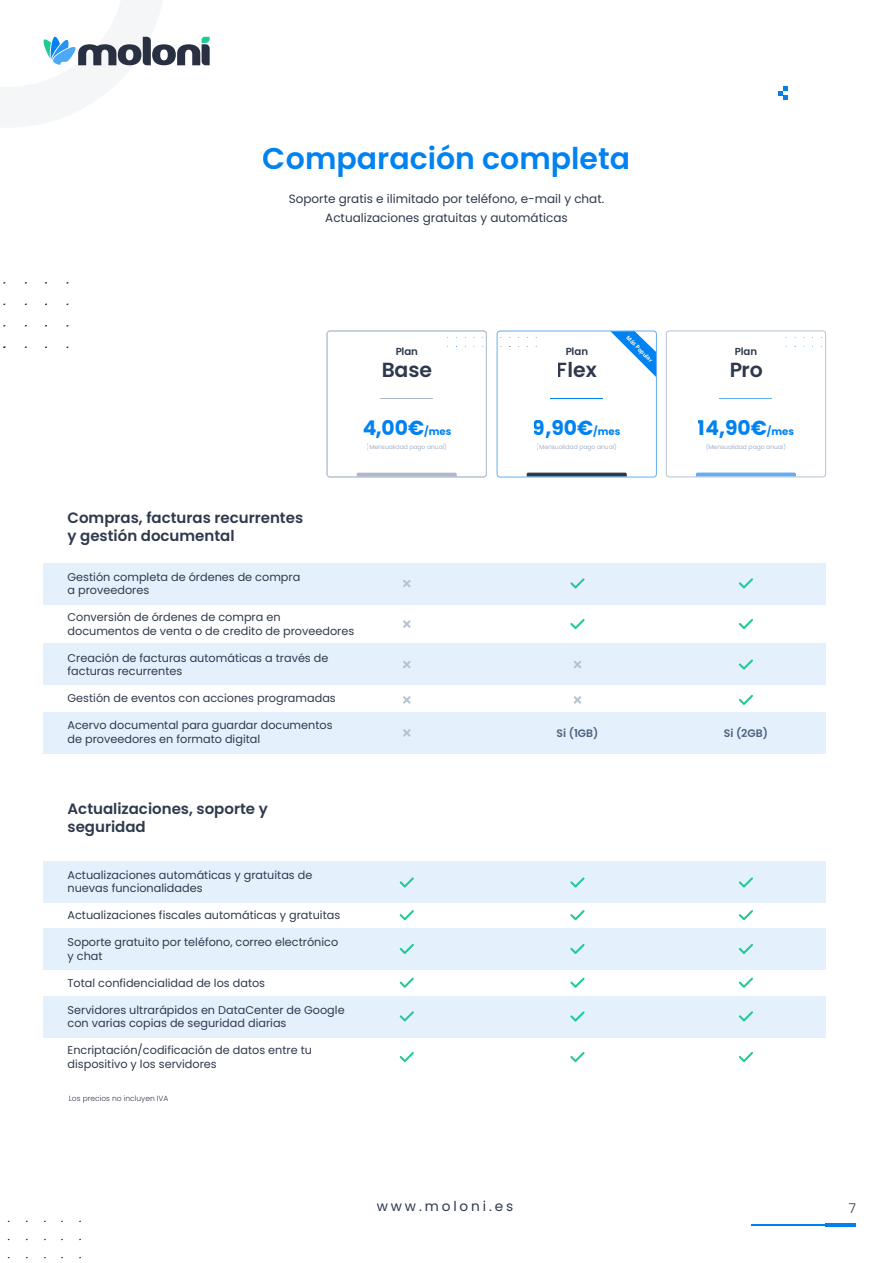
<style>
.page{position:relative;width:893px;height:1263px;background:#fff}
.page>*{position:absolute;margin:0;border:0;box-sizing:border-box;transform-origin:0 0}
.t1{font:600 30px "Poppins";color:#0082f1}
.t2{font:600 20.4px "Poppins";color:#2f394d}
.t3{font:700 20.25px "Poppins";color:#0082f1}
.t4{font:600 15px/18px "Poppins";color:#2f394d}
.t5{font:13.65px "Poppins";letter-spacing:.21em;color:#2f394d}
.t6{font:300 13.5px "Poppins";color:#2f394d}
.t7{font:12px/19.2px "Poppins";color:#2f394d;text-align:center}
.t8{font:11.25px/13.5px "Poppins";color:#2f394d}
.t9{font:600 10.8px "Poppins";color:#516081}
.t10{font:600 10.2px "Poppins";color:#2f394d}
.t11{font:300 7.5px "Poppins";color:#2f394d}
.t12{font:300 6px "Poppins";color:#8f9eb8}
.t13{font:700 5.55px "Open Sans";color:#fff}
.s1{font-size:10.2px}
</style>
<div class="page">
<div style="left:44px;top:643px;width:782px;height:42px;background:#e4f1fc"></div>
<div style="left:44px;top:563px;width:782px;height:41px;background:#e4f1fc"></div>
<div style="left:44px;top:712px;width:782px;height:42px;background:#e4f1fc"></div>
<div style="left:44px;top:862px;width:782px;height:41px;background:#e4f1fc"></div>
<div style="left:44px;top:928px;width:782px;height:42px;background:#e4f1fc"></div>
<div style="left:44px;top:996px;width:782px;height:42px;background:#e4f1fc"></div>
<svg style="left:739px;top:578px;width:14px;height:10px"></svg>
<svg style="left:739px;top:619px;width:14px;height:10px"></svg>
<svg style="left:739px;top:659px;width:14px;height:11px"></svg>
<svg style="left:739px;top:695px;width:14px;height:10px"></svg>
<svg style="left:739px;top:877px;width:14px;height:10px"></svg>
<svg style="left:739px;top:1052px;width:14px;height:10px"></svg>
<svg style="left:739px;top:910px;width:14px;height:10px"></svg>
<svg style="left:739px;top:944px;width:14px;height:10px"></svg>
<svg style="left:739px;top:977px;width:14px;height:11px"></svg>
<svg style="left:739px;top:1011px;width:14px;height:10px"></svg>
<svg style="left:570px;top:578px;width:15px;height:10px"></svg>
<svg style="left:570px;top:619px;width:15px;height:10px"></svg>
<svg style="left:570px;top:877px;width:15px;height:10px"></svg>
<svg style="left:570px;top:910px;width:15px;height:10px"></svg>
<svg style="left:570px;top:944px;width:15px;height:10px"></svg>
<svg style="left:570px;top:977px;width:15px;height:11px"></svg>
<svg style="left:570px;top:1011px;width:15px;height:10px"></svg>
<svg style="left:570px;top:1052px;width:15px;height:10px"></svg>
<svg style="left:574px;top:661px;width:7px;height:7px"></svg>
<svg style="left:574px;top:696px;width:7px;height:8px"></svg>
<svg style="left:400px;top:877px;width:14px;height:10px"></svg>
<svg style="left:400px;top:910px;width:14px;height:10px"></svg>
<svg style="left:400px;top:944px;width:14px;height:10px"></svg>
<svg style="left:400px;top:977px;width:14px;height:11px"></svg>
<svg style="left:400px;top:1011px;width:14px;height:10px"></svg>
<svg style="left:400px;top:1052px;width:14px;height:10px"></svg>
<svg style="left:403px;top:661px;width:8px;height:7px"></svg>
<svg style="left:403px;top:620px;width:8px;height:8px"></svg>
<svg style="left:403px;top:580px;width:8px;height:7px"></svg>
<svg style="left:403px;top:696px;width:8px;height:8px"></svg>
<svg style="left:403px;top:729px;width:8px;height:8px"></svg>
<svg style="left:0;top:0;width:210px;height:127px"></svg>
<hr style="left:751px;top:1224px;width:105px;height:1px;background:#0081f0">
<hr style="left:826px;top:1223px;width:30px;height:4px;background:#0081f0">
<svg style="left:779px;top:86px;width:9px;height:14px"></svg>
<svg style="left:357px;top:473px;width:100px;height:2px"></svg>
<hr style="left:380px;top:398px;width:53px;height:1px;background:#adb8ca">
<div style="left:327px;top:331px;width:160px;height:146px;border:1px solid #b6c3d4;border-radius:3px"></div>
<svg style="left:696px;top:473px;width:100px;height:2px"></svg>
<div style="left:666px;top:331px;width:160px;height:146px;border:1px solid #b6c3d4;border-radius:3px"></div>
<hr style="left:720px;top:398px;width:52px;height:1px;background:#63aff1">
<svg style="left:527px;top:473px;width:100px;height:2px"></svg>
<hr style="left:550px;top:398px;width:53px;height:1px;background:#0082f1">
<svg style="left:612px;top:333px;width:43px;height:43px"></svg>
<div style="left:497px;top:331px;width:160px;height:146px;border:1px solid #63aff1;border-radius:3px"></div>
<h1 class="t1" style="left:263px;top:141px;width:369px">Comparación completa</h1>
<p class="t7" style="left:289px;top:189px;width:317px">Soporte gratis e ilimitado por teléfono, e-mail y chat.<br>Actualizaciones gratuitas y automáticas</p>
<p class="t10" style="left:395px;top:346px;width:24px">Plan</p>
<h2 class="t2" style="left:381px;top:358px;width:52px">Base</h2>
<p class="t10" style="left:565px;top:346px;width:24px">Plan</p>
<h2 class="t2" style="left:557px;top:358px;width:42px">Flex</h2>
<p class="t13" style="left:630px;top:334px;width:36px;rotate:45deg">Más Popular</p>
<p class="t10" style="left:735px;top:346px;width:24px">Plan</p>
<h2 class="t2" style="left:729px;top:358px;width:35px">Pro</h2>
<h3 class="t3" style="left:362px;top:416px;width:91px">4,00€<span class="s1">/mes</span></h3>
<h3 class="t3" style="left:533px;top:416px;width:89px">9,90€<span class="s1">/mes</span></h3>
<h3 class="t3" style="left:698px;top:416px;width:98px">14,90€<span class="s1">/mes</span></h3>
<p class="t12" style="left:367px;top:444px;width:81px">(Mensualidad pago anual)</p>
<p class="t12" style="left:537px;top:444px;width:81px">(Mensualidad pago anual)</p>
<p class="t12" style="left:706px;top:444px;width:81px">(Mensualidad pago anual)</p>
<h3 class="t4" style="left:68px;top:508px;width:237px">Compras, facturas recurrentes y gestión documental</h3>
<p class="t8" style="left:68px;top:570px;width:234px">Gestión completa de órdenes de compra a proveedores</p>
<p class="t8" style="left:68px;top:610px;width:288px">Conversión de órdenes de compra en documentos de venta o de credito de proveedores</p>
<p class="t8" style="left:68px;top:651px;width:262px">Creación de facturas automáticas a través de facturas recurrentes</p>
<p class="t8" style="left:68px;top:691px;width:270px">Gestión de eventos con acciones programadas</p>
<p class="t8" style="left:68px;top:718px;width:266px">Acervo documental para guardar documentos de proveedores en formato digital</p>
<h3 class="t4" style="left:68px;top:800px;width:202px">Actualizaciones, soporte y seguridad</h3>
<p class="t8" style="left:68px;top:868px;width:246px">Actualizaciones automáticas y gratuitas de nuevas funcionalidades</p>
<p class="t8" style="left:68px;top:908px;width:274px">Actualizaciones fiscales automáticas y gratuitas</p>
<p class="t8" style="left:68px;top:935px;width:272px">Soporte gratuito por teléfono, correo electrónico y chat</p>
<p class="t8" style="left:68px;top:976px;width:199px">Total confidencialidad de los datos</p>
<p class="t8" style="left:68px;top:1003px;width:279px">Servidores ultrarápidos en DataCenter de Google con varias copias de seguridad diarias</p>
<p class="t8" style="left:68px;top:1043px;width:246px">Encriptación/codificación de datos entre tu dispositivo y los servidores</p>
<p class="t11" style="left:69px;top:1094px;width:101px">Los precios no incluyen IVA</p>
<p class="t9" style="left:556px;top:727px;width:44px">Si (1GB)</p>
<p class="t9" style="left:724px;top:727px;width:46px">Si (2GB)</p>
<p class="t5" style="left:377px;top:1199px;width:138px">www.moloni.es</p>
<p class="t6" style="left:849px;top:1200px;width:9px">7</p>
</div>
